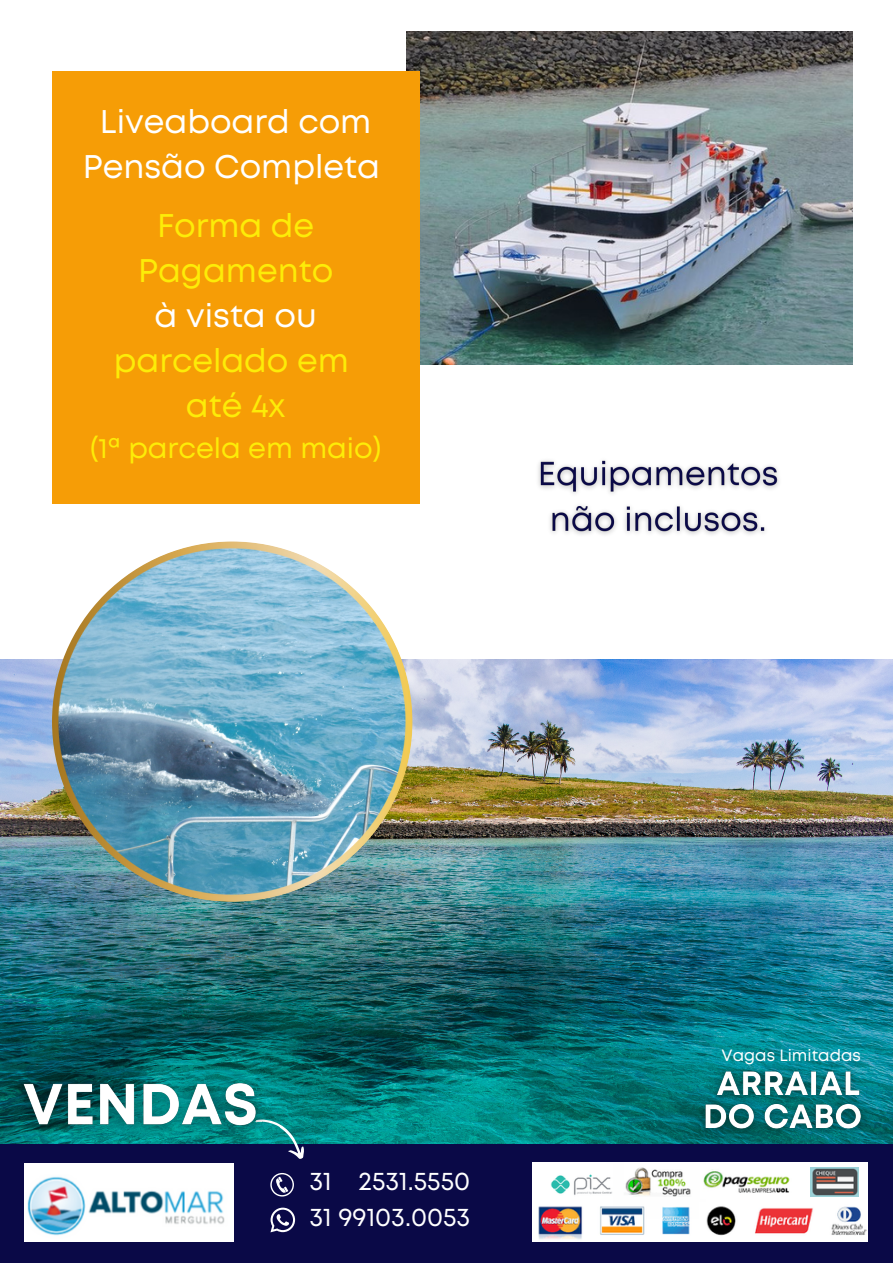
<style>
.page{position:relative;width:893px;height:1264px;background:#fff}
.page>*{position:absolute;margin:0;border:0;box-sizing:border-box;transform-origin:0 0}
.t1{font:32.7px/45px "Mont";color:#fdec08;text-align:center}
.t2{font:32.7px/45.2px "Mont";color:#fff;text-align:center}
.t3{font:28.2px "Mont";color:#fdec08}
.t4{font:25.65px "Mont";color:#fff}
.t5{font:16.35px "Mont";color:#fff}
.s1{color:#fff}
</style>
<div class="page">
<img style="left:406px;top:32px;width:445px;height:332px">
<div style="left:0;top:1112px;width:892px;height:150px;background:#0a0947"></div>
<img style="left:0;top:659px;width:892px;height:484px">
<img style="left:25px;top:1163px;width:208px;height:78px">
<img style="left:532px;top:1162px;width:335px;height:79px">
<img style="left:810px;top:1167px;width:48px;height:29px">
<img style="left:551px;top:1164px;width:61px;height:40px">
<svg style="left:282px;top:1109px;width:28px;height:50px"></svg>
<img style="left:52px;top:541px;width:360px;height:360px">
<div style="left:52px;top:71px;width:367px;height:432px;background:#f69d06"></div>
<img style="left:0;top:1060px;width:282px;height:84px">
<img style="left:702px;top:1057px;width:180px;height:59px">
<img style="left:688px;top:1090px;width:188px;height:54px">
<img style="left:538px;top:460px;width:241px;height:75px">
<svg style="left:270px;top:1207px;width:25px;height:25px"></svg>
<svg style="left:270px;top:1173px;width:24px;height:23px"></svg>
<p class="t2" style="left:83px;top:101px;width:299px">Liveaboard com<br>Pensão Completa</p>
<p class="t1" style="left:138px;top:206px;width:197px">Forma de<br>Pagamento</p>
<p class="t1" style="left:114px;top:296px;width:236px"><span class="s1">à vista ou </span>parcelado em</p>
<p class="t1" style="left:186px;top:385px;width:101px">até 4x</p>
<p class="t3" style="left:90px;top:437px;width:293px">(1ª parcela em maio)</p>
<p class="t4" style="left:309px;top:1171px;width:162px">31 2531.5550</p>
<p class="t4" style="left:309px;top:1206px;width:162px">31 99103.0053</p>
<p class="t5" style="left:721px;top:1049px;width:141px">Vagas Limitadas</p>
</div>
